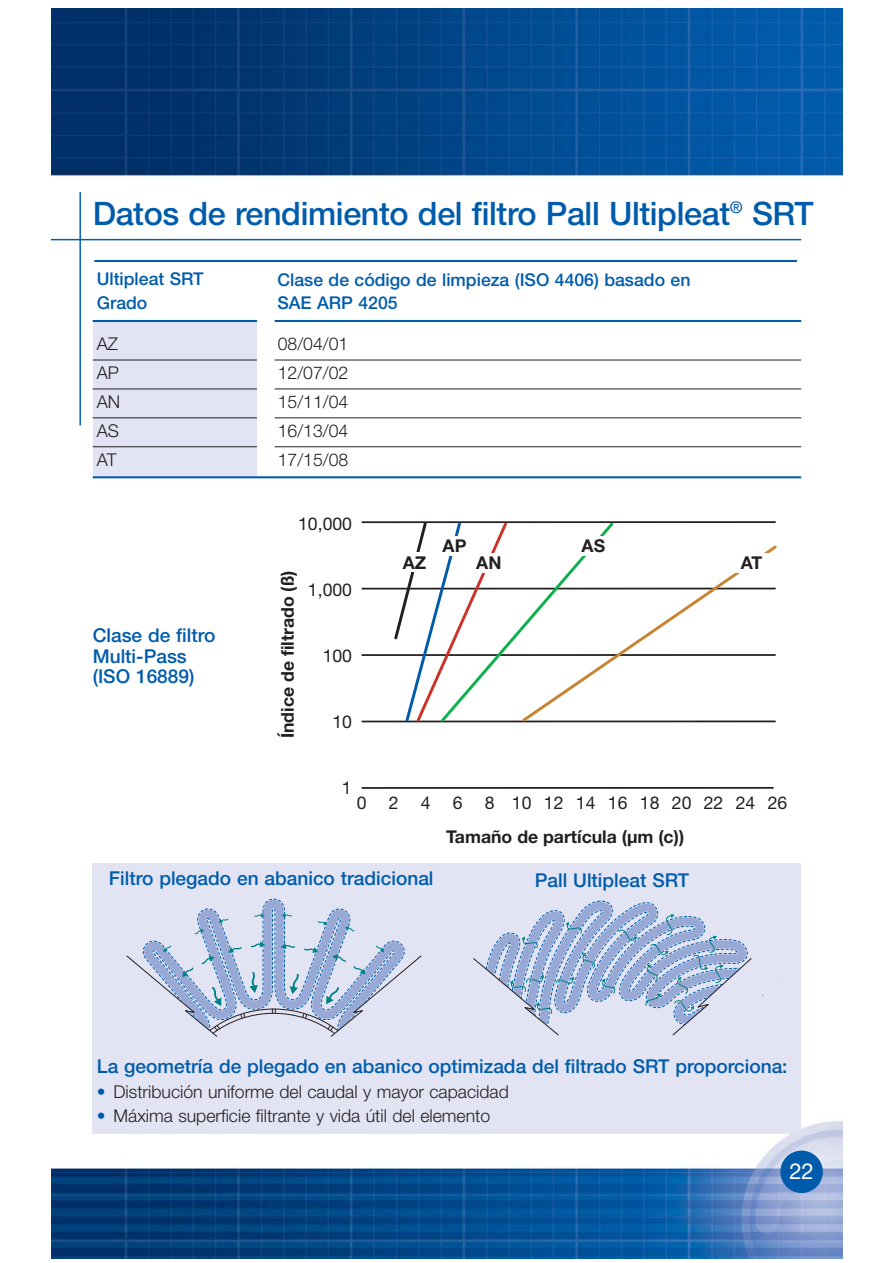
<style>
.page{position:relative;width:893px;height:1263px;background:#fff}
.page>*{position:absolute;margin:0;border:0;box-sizing:border-box;transform-origin:0 0}
.t1{font:500 32.4px "Helvetica Neue";letter-spacing:-.01em;color:#005cab}
.t2{font:22.05px "Helvetica Neue";color:#fff}
.t3{font:500 19.05px/20.5px "Helvetica Neue";color:#005cab}
.t4{font:300 17.7px "Helvetica Neue";color:#231f20}
.t5{font:500 17.7px/23.5px "Helvetica Neue";color:#005cab}
.t6{font:700 17.7px "Helvetica Neue";color:#231f20}
.t7{font:17.7px "Helvetica Neue";color:#231f20}
.s1{color:#005cab}
</style>
<div class="page">
<img style="left:51px;top:9px;width:792px;height:232px">
<img style="left:51px;top:1114px;width:792px;height:145px">
<hr style="left:79px;top:192px;width:2px;height:233px;background:#005cab">
<hr style="left:51px;top:239px;width:750px;height:1px;background:#005cab">
<div style="left:780px;top:1151px;width:43px;height:42px;background:#005cab;border-radius:50%"></div>
<div style="left:93px;top:322px;width:164px;height:155px;background:#e2e4f3"></div>
<hr style="left:93px;top:320px;width:708px;height:2px;background:#005cab">
<hr style="left:94px;top:260px;width:703px;height:2px;background:#005cab">
<hr style="left:93px;top:360px;width:708px;height:1px;background:#231f20">
<hr style="left:93px;top:389px;width:708px;height:1px;background:#231f20">
<hr style="left:93px;top:417px;width:708px;height:1px;background:#231f20">
<hr style="left:93px;top:446px;width:708px;height:1px;background:#231f20">
<div style="left:257px;top:313px;width:18px;height:186px;background:#fff"></div>
<hr style="left:93px;top:476px;width:708px;height:2px;background:#005cab">
<div style="left:93px;top:863px;width:708px;height:271px;background:#e2e4f3"></div>
<svg style="left:126px;top:899px;width:296px;height:138px"></svg>
<svg style="left:473px;top:900px;width:306px;height:136px"></svg>
<hr style="left:362px;top:588px;width:414px;height:2px;background:#231f20">
<hr style="left:362px;top:787px;width:411px;height:2px;background:#231f20">
<hr style="left:362px;top:654px;width:414px;height:2px;background:#231f20">
<hr style="left:362px;top:521px;width:414px;height:2px;background:#231f20">
<hr style="left:362px;top:721px;width:414px;height:1px;background:#231f20">
<svg style="left:616px;top:545px;width:161px;height:178px"></svg>
<div style="left:732px;top:553px;width:42px;height:20px;background:#fff"></div>
<svg style="left:392px;top:521px;width:224px;height:202px"></svg>
<div style="left:401px;top:552px;width:26px;height:20px;background:#fff"></div>
<h1 class="t1" style="left:93px;top:202px;width:722px">Datos de rendimiento del filtro Pall Ultipleat<sup>®</sup> SRT</h1>
<p class="t5" style="left:97px;top:269px;width:109px">Ultipleat SRT<br>Grado</p>
<p class="t4" style="left:97px;top:338px;width:23px">AZ</p>
<p class="t4" style="left:278px;top:338px;width:72px">08/04/01</p>
<p class="t4" style="left:97px;top:366px;width:24px">AP</p>
<p class="t4" style="left:278px;top:366px;width:72px">12/07/02</p>
<p class="t4" style="left:97px;top:395px;width:25px">AN</p>
<p class="t4" style="left:278px;top:395px;width:72px">15/11/04</p>
<p class="t4" style="left:97px;top:424px;width:24px">AS</p>
<p class="t4" style="left:278px;top:424px;width:72px">16/13/04</p>
<p class="t4" style="left:97px;top:453px;width:21px">AT</p>
<p class="t4" style="left:278px;top:453px;width:72px">17/15/08</p>
<p class="t5" style="left:277px;top:269px;width:415px">Clase de código de limpieza (ISO 4406) basado en<br>SAE ARP 4205</p>
<p class="t3" style="left:93px;top:627px;width:124px">Clase de filtro<br>Multi-Pass (ISO 16889)</p>
<p class="t7" style="left:298px;top:513px;width:55px">10,000</p>
<p class="t6" style="left:281px;top:738px;width:169px;rotate:-90deg">Índice de filtrado (ß)</p>
<p class="t7" style="left:308px;top:579px;width:46px">1,000</p>
<p class="t7" style="left:323px;top:646px;width:31px">100</p>
<p class="t7" style="left:332px;top:712px;width:21px">10</p>
<p class="t7" style="left:342px;top:778px;width:11px">1</p>
<p class="t7" style="left:357px;top:792px;width:11px">0</p>
<p class="t6" style="left:443px;top:540px;width:25px">AP</p>
<p class="t6" style="left:403px;top:557px;width:25px">AZ</p>
<p class="t6" style="left:476px;top:557px;width:27px">AN</p>
<p class="t6" style="left:582px;top:540px;width:25px">AS</p>
<p class="t6" style="left:741px;top:557px;width:23px">AT</p>
<p class="t7" style="left:389px;top:792px;width:11px">2</p>
<p class="t7" style="left:421px;top:792px;width:11px">4</p>
<p class="t7" style="left:453px;top:792px;width:11px">6</p>
<p class="t7" style="left:512px;top:792px;width:85px">10 12 14</p>
<p class="t7" style="left:640px;top:792px;width:117px">18 20 22 24</p>
<p class="t7" style="left:485px;top:792px;width:11px">8</p>
<p class="t7" style="left:608px;top:792px;width:21px">16</p>
<p class="t7" style="left:768px;top:792px;width:21px">26</p>
<p class="t6" style="left:446px;top:831px;width:240px">Tamaño de partícula (µm (c))</p>
<p class="t3" style="left:109px;top:869px;width:326px">Filtro plegado en abanico tradicional</p>
<p class="t3" style="left:535px;top:871px;width:156px">Pall Ultipleat SRT</p>
<p class="t3" style="left:97px;top:1058px;width:692px">La geometría de plegado en abanico optimizada del filtrado SRT proporciona:</p>
<p class="t4" style="left:97px;top:1085px;width:413px"><span class="s1">•</span> Distribución uniforme del caudal y mayor capacidad</p>
<p class="t4" style="left:97px;top:1110px;width:395px"><span class="s1">•</span> Máxima superficie filtrante y vida útil del elemento</p>
<p class="t2" style="left:789px;top:1163px;width:26px">22</p>
</div>
